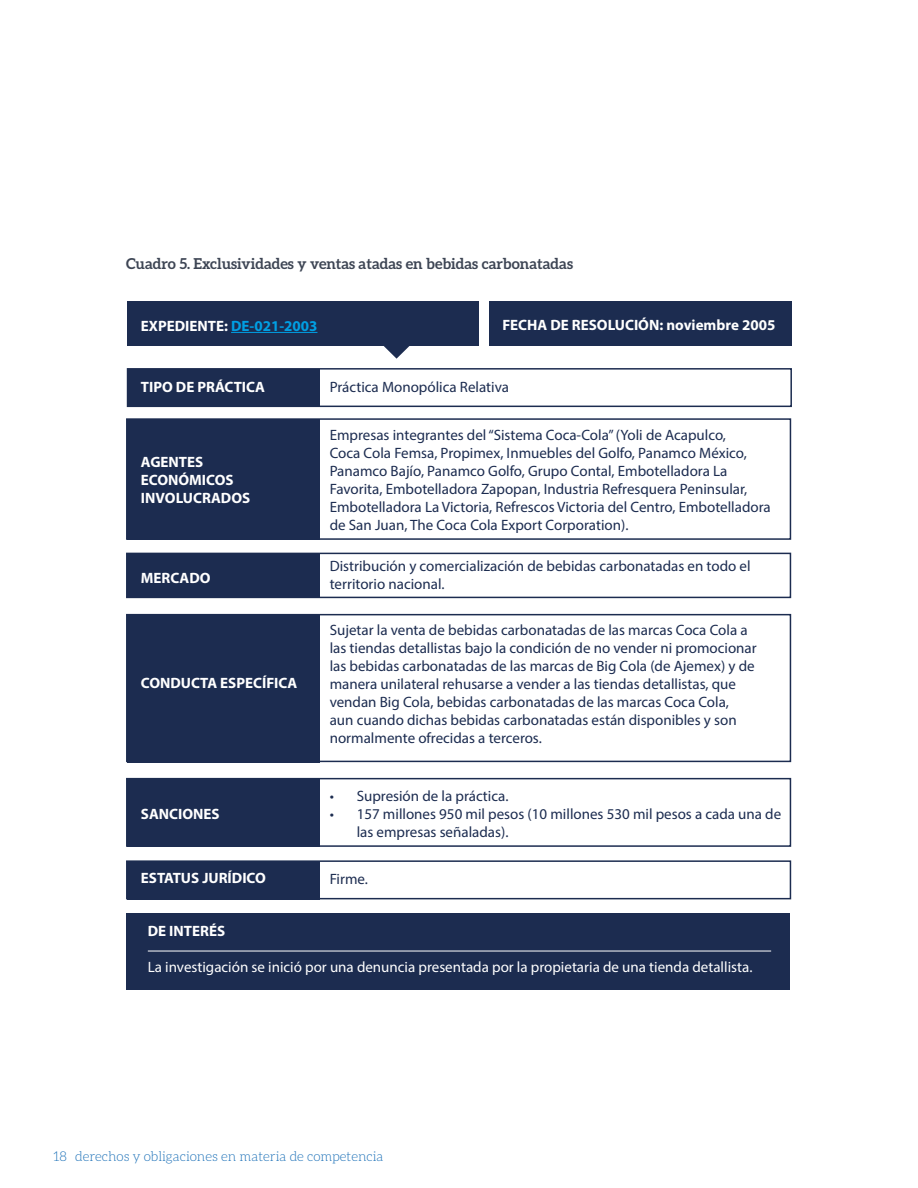
<style>
.page{position:relative;width:918px;height:1188px;background:#fff}
.page>*{position:absolute;margin:0;border:0;box-sizing:border-box;transform-origin:0 0}
.t1{font:15px/18px "Myriad Pro";color:#1c2c50}
.t2{font:700 15px/18px "Myriad Pro";color:#fff}
.t3{font:15px "Myriad Pro";color:#fff}
.t4{font:700 15px "Aleo";color:#3d4554}
.t5{font:300 13.5px "Aleo";color:#1d71b8}
.s1{color:#009fe3}
</style>
<div class="page">
<div style="left:127px;top:302px;width:352px;height:44px;background:#1c2c50"></div>
<div style="left:127px;top:419px;width:192px;height:121px;background:#1c2c50"></div>
<div style="left:126px;top:418px;width:665px;height:122px;border:2px solid #1c2c50"></div>
<div style="left:489px;top:302px;width:302px;height:44px;background:#1c2c50"></div>
<svg style="left:384px;top:346px;width:25px;height:13px"></svg>
<div style="left:127px;top:553px;width:192px;height:45px;background:#1c2c50"></div>
<div style="left:127px;top:614px;width:192px;height:148px;background:#1c2c50"></div>
<div style="left:126px;top:553px;width:665px;height:45px;border:2px solid #1c2c50"></div>
<div style="left:127px;top:778px;width:192px;height:69px;background:#1c2c50"></div>
<div style="left:126px;top:778px;width:665px;height:69px;border:2px solid #1c2c50"></div>
<div style="left:126px;top:614px;width:665px;height:148px;border:2px solid #1c2c50"></div>
<div style="left:126px;top:860px;width:665px;height:39px;border:2px solid #1c2c50"></div>
<div style="left:127px;top:861px;width:192px;height:38px;background:#1c2c50"></div>
<div style="left:128px;top:369px;width:192px;height:37px;background:#1c2c50"></div>
<div style="left:127px;top:368px;width:665px;height:39px;border:2px solid #1c2c50"></div>
<hr style="left:231px;top:332px;width:86px;height:1px;background:#009fe3">
<div style="left:126px;top:913px;width:664px;height:77px;background:#1c2c50"></div>
<hr style="left:148px;top:951px;width:623px;height:1px;background:#fff">
<p class="t4" style="left:126px;top:255px;width:449px">Cuadro 5. Exclusividades y ventas atadas en bebidas carbonatadas</p>
<p class="t2" style="left:141px;top:316px;width:178px">EXPEDIENTE: <span class="s1">DE-021-2003</span></p>
<p class="t2" style="left:502px;top:315px;width:274px">FECHA DE RESOLUCIÓN: noviembre 2005</p>
<p class="t2" style="left:141px;top:378px;width:126px">TIPO DE PRÁCTICA</p>
<p class="t2" style="left:141px;top:452px;width:111px">AGENTES<br>ECONÓMICOS<br>INVOLUCRADOS</p>
<p class="t2" style="left:141px;top:568px;width:71px">MERCADO</p>
<p class="t2" style="left:141px;top:673px;width:158px">CONDUCTA ESPECÍFICA</p>
<p class="t2" style="left:141px;top:804px;width:80px">SANCIONES</p>
<p class="t2" style="left:141px;top:869px;width:126px">ESTATUS JURÍDICO</p>
<p class="t1" style="left:330px;top:378px;width:181px">Práctica Monopólica Relativa</p>
<p class="t1" style="left:330px;top:426px;width:443px">Empresas integrantes del “Sistema Coca-Cola” (Yoli de Acapulco,<br>Coca Cola Femsa, Propimex, Inmuebles del Golfo, Panamco México, Panamco Bajío, Panamco Golfo, Grupo Contal, Embotelladora La Favorita, Embotelladora Zapopan, Industria Refresquera Peninsular, Embotelladora La Victoria, Refrescos Victoria del Centro, Embotelladora de San Juan, The Coca Cola Export Corporation).</p>
<p class="t1" style="left:330px;top:557px;width:422px">Distribución y comercialización de bebidas carbonatadas en todo el territorio nacional.</p>
<p class="t1" style="left:330px;top:621px;width:428px">Sujetar la venta de bebidas carbonatadas de las marcas Coca Cola a las tiendas detallistas bajo la condición de no vender ni promocionar las bebidas carbonatadas de las marcas de Big Cola (de Ajemex) y de manera unilateral rehusarse a vender a las tiendas detallistas, que vendan Big Cola, bebidas carbonatadas de las marcas Coca Cola,<br>aun cuando dichas bebidas carbonatadas están disponibles y son normalmente ofrecidas a terceros.</p>
<p class="t1" style="left:330px;top:787px;width:180px">• Supresión de la práctica.</p>
<p class="t1" style="left:357px;top:805px;width:426px;text-indent:-27px">• 157 millones 950 mil pesos (10 millones 530 mil pesos a cada una de las empresas señaladas).</p>
<p class="t1" style="left:330px;top:870px;width:40px">Firme.</p>
<p class="t2" style="left:148px;top:922px;width:79px">DE INTERÉS</p>
<p class="t3" style="left:148px;top:958px;width:606px">La investigación se inició por una denuncia presentada por la propietaria de una tienda detallista.</p>
<p class="t5" style="left:53px;top:1149px;width:332px">18 derechos y obligaciones en materia de competencia</p>
</div>
